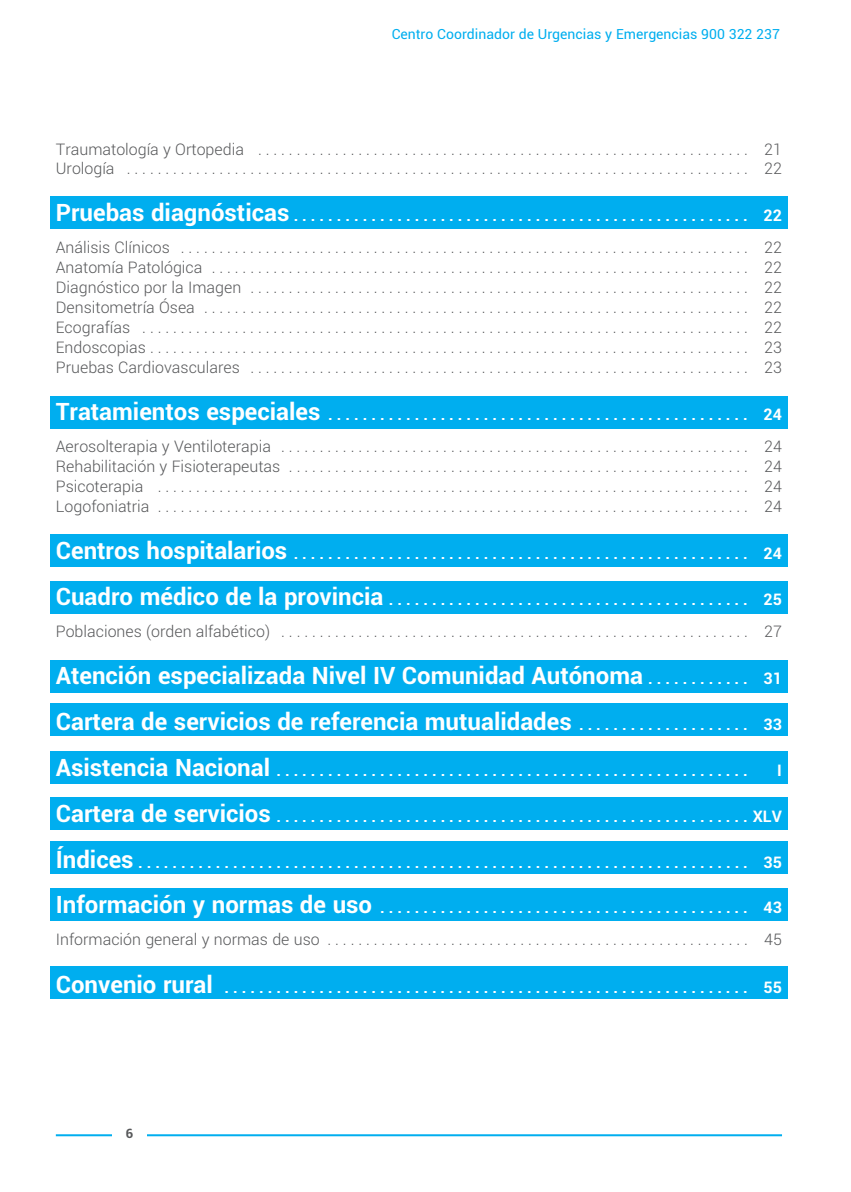
<style>
.page{position:relative;width:851px;height:1192px;background:#fff}
.page>*{position:absolute;margin:0;border:0;box-sizing:border-box;transform-origin:0 0}
.t1{font:700 24px/45.8px "Roboto";color:#fff}
.t2{font:300 16px/20px "Roboto";color:#57585a}
.t3{font:700 16px "Roboto";color:#fff}
.t4{font:14px "Roboto";color:#00aeef}
.t5{font:700 13px "Roboto";color:#57585a}
.s1{font-weight:700;font-size:24px;color:#fff}
.s2{font-weight:700;color:#fff}
.s3{font-size:24px}
.s4{font-size:16px}
</style>
<div class="page">
<div style="left:50px;top:396px;width:737px;height:33px;background:#00aeef"></div>
<div style="left:50px;top:196px;width:737px;height:33px;background:#00aeef"></div>
<div style="left:50px;top:966px;width:737px;height:33px;background:#00aeef"></div>
<div style="left:50px;top:888px;width:737px;height:33px;background:#00aeef"></div>
<div style="left:50px;top:841px;width:737px;height:33px;background:#00aeef"></div>
<div style="left:50px;top:797px;width:737px;height:33px;background:#00aeef"></div>
<div style="left:50px;top:750px;width:737px;height:33px;background:#00aeef"></div>
<div style="left:50px;top:703px;width:737px;height:33px;background:#00aeef"></div>
<div style="left:50px;top:659px;width:737px;height:33px;background:#00aeef"></div>
<div style="left:50px;top:580px;width:737px;height:33px;background:#00aeef"></div>
<div style="left:50px;top:534px;width:737px;height:32px;background:#00aeef"></div>
<hr style="left:56px;top:1134px;width:725px;height:2px;background:#00aeef">
<div style="left:112px;top:1123px;width:35px;height:23px;background:#fff"></div>
<p class="t4" style="left:391px;top:28px;width:389px">Centro Coordinador de Urgencias y Emergencias 900 322 237</p>
<p class="t2" style="left:56px;top:141px;width:727px;line-height:19.4px">Traumatología y Ortopedia . . . . . . . . . . . . . . . . . . . . . . . . . . . . . . . . . . . . . . . . . . . . . . . . . . . . . . . . . . . . . . . . 21<br>Urología . . . . . . . . . . . . . . . . . . . . . . . . . . . . . . . . . . . . . . . . . . . . . . . . . . . . . . . . . . . . . . . . . . . . . . . . . . . . . . . . . 22</p>
<p class="t2" style="left:56px;top:201px;width:727px;line-height:31.4px"><span class="s1">Pruebas diagnósticas</span> <span class="s2">. . . . . . . . . . . . . . . . . . . . . . . . . . . . . . . . . . . . . . . . . . . . . . . . . . . . . 22<br></span>Análisis Clínicos . . . . . . . . . . . . . . . . . . . . . . . . . . . . . . . . . . . . . . . . . . . . . . . . . . . . . . . . . . . . . . . . . . . . . . . . . . 22</p>
<p class="t2" style="left:56px;top:258px;width:727px;text-align:justify">Anatomía Patológica . . . . . . . . . . . . . . . . . . . . . . . . . . . . . . . . . . . . . . . . . . . . . . . . . . . . . . . . . . . . . . . . . . . . . . 22<br>Diagnóstico por la Imagen . . . . . . . . . . . . . . . . . . . . . . . . . . . . . . . . . . . . . . . . . . . . . . . . . . . . . . . . . . . . . . . . . 22<br>Densitometría Ósea . . . . . . . . . . . . . . . . . . . . . . . . . . . . . . . . . . . . . . . . . . . . . . . . . . . . . . . . . . . . . . . . . . . . . . . 22<br>Ecografías . . . . . . . . . . . . . . . . . . . . . . . . . . . . . . . . . . . . . . . . . . . . . . . . . . . . . . . . . . . . . . . . . . . . . . . . . . . . . . . 22<br>Endoscopias . . . . . . . . . . . . . . . . . . . . . . . . . . . . . . . . . . . . . . . . . . . . . . . . . . . . . . . . . . . . . . . . . . . . . . . . . . . . . . 23<br>Pruebas Cardiovasculares . . . . . . . . . . . . . . . . . . . . . . . . . . . . . . . . . . . . . . . . . . . . . . . . . . . . . . . . . . . . . . . . . 23</p>
<p class="t2" style="left:56px;top:400px;width:727px;line-height:31.4px"><span class="s1">Tratamientos especiales</span> <span class="s2">. . . . . . . . . . . . . . . . . . . . . . . . . . . . . . . . . . . . . . . . . . . . . . . . . 24<br></span>Aerosolterapia y Ventiloterapia . . . . . . . . . . . . . . . . . . . . . . . . . . . . . . . . . . . . . . . . . . . . . . . . . . . . . . . . . . . . . 24</p>
<p class="t2" style="left:56px;top:457px;width:727px;text-align:justify">Rehabilitación y Fisioterapeutas . . . . . . . . . . . . . . . . . . . . . . . . . . . . . . . . . . . . . . . . . . . . . . . . . . . . . . . . . . . . 24<br>Psicoterapia . . . . . . . . . . . . . . . . . . . . . . . . . . . . . . . . . . . . . . . . . . . . . . . . . . . . . . . . . . . . . . . . . . . . . . . . . . . . . 24<br>Logofoniatria . . . . . . . . . . . . . . . . . . . . . . . . . . . . . . . . . . . . . . . . . . . . . . . . . . . . . . . . . . . . . . . . . . . . . . . . . . . . . 24</p>
<p class="t3" style="left:56px;top:547px;width:727px"><span class="s3">Centros hospitalarios</span> . . . . . . . . . . . . . . . . . . . . . . . . . . . . . . . . . . . . . . . . . . . . . . . . . . . . . 24</p>
<p class="t2" style="left:56px;top:585px;width:727px;line-height:31.4px"><span class="s1">Cuadro médico de la provincia</span> <span class="s2">. . . . . . . . . . . . . . . . . . . . . . . . . . . . . . . . . . . . . . . . . . 25<br></span>Poblaciones (orden alfabético) . . . . . . . . . . . . . . . . . . . . . . . . . . . . . . . . . . . . . . . . . . . . . . . . . . . . . . . . . . . . . 27</p>
<h1 class="t1" style="left:56px;top:655px;width:727px">Atención especializada Nivel IV Comunidad Autónoma <span class="s4">. . . . . . . . . . . . 31<br></span>Cartera de servicios de referencia mutualidades <span class="s4">. . . . . . . . . . . . . . . . . . . . 33</span></h1>
<p class="t3" style="left:56px;top:763px;width:693px"><span class="s3">Asistencia Nacional</span> . . . . . . . . . . . . . . . . . . . . . . . . . . . . . . . . . . . . . . . . . . . . . . . . . . . . . . .</p>
<p class="t3" style="left:777px;top:763px;width:6px">I</p>
<p class="t3" style="left:56px;top:809px;width:727px"><span class="s3">Cartera de servicios</span> . . . . . . . . . . . . . . . . . . . . . . . . . . . . . . . . . . . . . . . . . . . . . . . . . . . . . . . XLV</p>
<p class="t3" style="left:56px;top:855px;width:727px"><span class="s3">Índices</span> . . . . . . . . . . . . . . . . . . . . . . . . . . . . . . . . . . . . . . . . . . . . . . . . . . . . . . . . . . . . . . . . . . . . . . . 35</p>
<p class="t2" style="left:56px;top:893px;width:727px;line-height:31.4px"><span class="s1">Información y normas de uso</span> <span class="s2">. . . . . . . . . . . . . . . . . . . . . . . . . . . . . . . . . . . . . . . . . . . 43<br></span>Información general y normas de uso . . . . . . . . . . . . . . . . . . . . . . . . . . . . . . . . . . . . . . . . . . . . . . . . . . . . . . . 45</p>
<p class="t3" style="left:56px;top:980px;width:727px"><span class="s3">Convenio rural</span> . . . . . . . . . . . . . . . . . . . . . . . . . . . . . . . . . . . . . . . . . . . . . . . . . . . . . . . . . . . . . 55</p>
<p class="t5" style="left:126px;top:1128px;width:9px">6</p>
</div>
